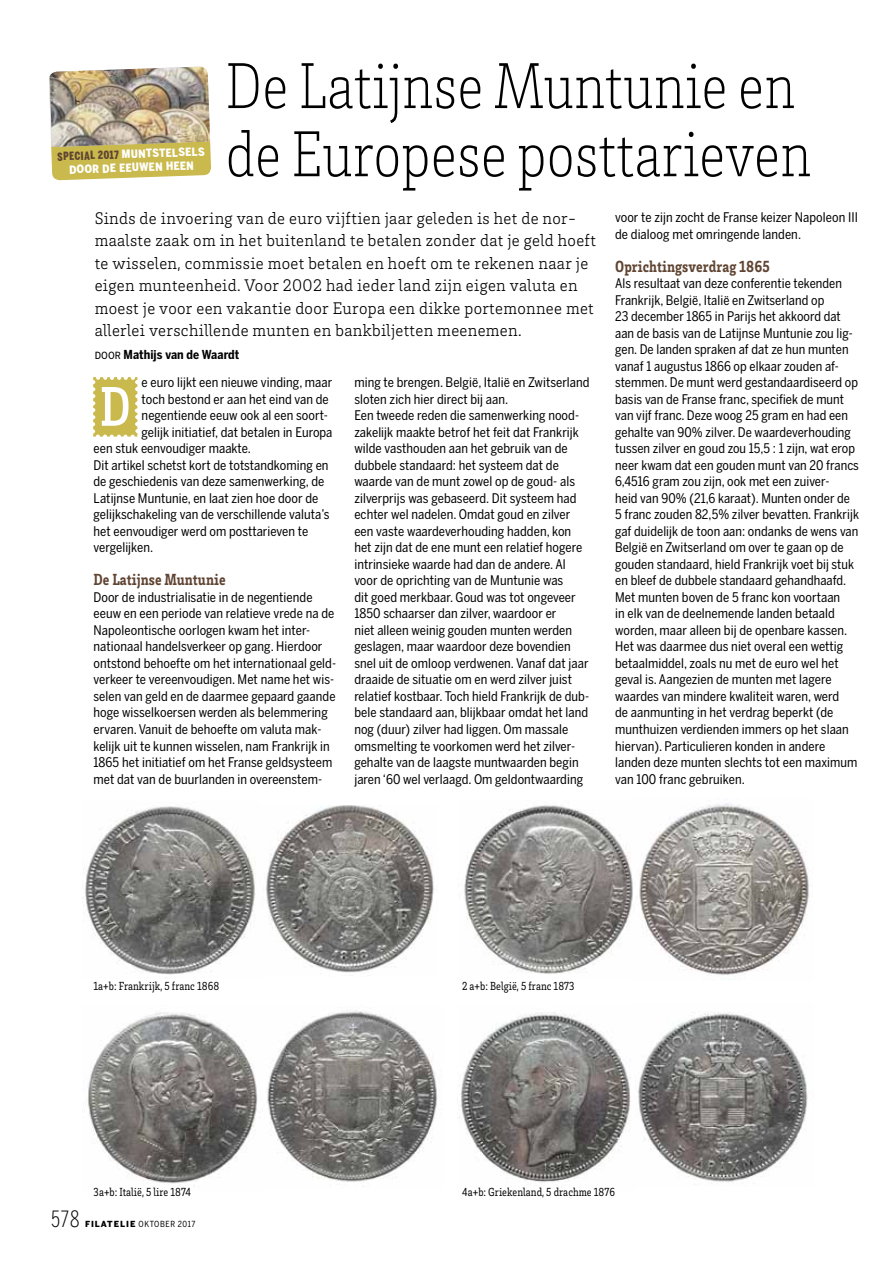
<style>
.page{position:relative;width:893px;height:1263px;background:#fff}
.page>*{position:absolute;margin:0;border:0;box-sizing:border-box;transform-origin:0 0}
.t1{font:200 condensed 66.3px/68.1px "Brix Slab";letter-spacing:-.005em;color:#000}
.t2{font:700 condensed 57.3px "Brix Slab";color:#fff;scale:.96 1}
.t3{font:300 22.2px "Benton Sans Comp";color:#000}
.t4{font:300 17.25px/22.5px "Brix Slab";letter-spacing:.02em;color:#000}
.t5{font:900 condensed 16.5px "Brix Slab";letter-spacing:.005em;color:#604432}
.t6{font:13.2px/16.5px "Benton Sans Cond";letter-spacing:.005em;color:#000}
.t7{font:700 12.3px "Benton Sans Cond";letter-spacing:.005em;color:#000}
.t8{font:condensed 12px "Brix Slab";letter-spacing:.005em;color:#000}
.t9{font:900 11.25px/13.5px "Benton Sans Cond";color:#fff;text-align:center}
.t10{font:8.4px "Benton Sans Cond";letter-spacing:.07em;color:#000}
.s1{font-family:"Benton Sans Comp";color:#604432}
.s2{font-family:"Benton Sans Cond Regular SC";font-weight:400}
.s3{font-family:"Benton Sans";font-weight:900}
</style>
<div class="page">
<img style="left:267px;top:1010px;width:170px;height:177px">
<img style="left:266px;top:805px;width:168px;height:168px">
<img style="left:638px;top:1012px;width:170px;height:172px">
<img style="left:639px;top:803px;width:170px;height:177px">
<img style="left:88px;top:1012px;width:175px;height:172px">
<img style="left:83px;top:806px;width:173px;height:169px">
<svg style="left:93px;top:377px;width:44px;height:60px;background:#cebe5b"></svg>
<svg style="left:49px;top:66px;width:162px;height:114px;background:#d1c265"></svg>
<img style="left:50px;top:67px;width:160px;height:80px">
<img style="left:458px;top:1012px;width:173px;height:171px">
<img style="left:464px;top:805px;width:169px;height:169px">
<p class="t9" style="left:57px;top:150px;width:149px;rotate:-2deg"><span class="s1">special 2017</span> Muntstelsels door de eeuwen heen</p>
<h1 class="t1" style="left:225px;top:49px;width:588px">De Latijnse Muntunie en de Europese posttarieven</h1>
<p class="t4" style="left:95px;top:206px;width:503px">Sinds de invoering van de euro vijftien jaar geleden is het de nor&shy;maalste zaak om in het buitenland te betalen zonder dat je geld hoeft te wisselen, commissie moet betalen en hoeft om te rekenen naar je eigen munteenheid. Voor 2002 had ieder land zijn eigen valuta en moest je voor een vakantie door Europa een dikke portemonnee met allerlei verschillende munten en bankbiljetten meenemen.</p>
<p class="t7" style="left:95px;top:347px;width:146px"><span class="s2">DOOR</span> Mathijs van de Waardt</p>
<p class="t6" style="left:354px;top:374px;width:237px">ming te brengen. België, Italië en Zwitserland sloten zich hier direct bij aan.<br>Een tweede reden die samenwerking nood&shy;zakelijk maakte betrof het feit dat Frankrijk wilde vasthouden aan het gebruik van de dubbele standaard: het systeem dat de waarde van de munt zowel op de goud- als zilverprijs was gebaseerd. Dit systeem had echter wel nadelen. Omdat goud en zilver een vaste waardeverhouding hadden, kon het zijn dat de ene munt een relatief hogere intrinsieke waarde had dan de andere. Al voor de oprichting van de Muntunie was<br>dit goed merkbaar. Goud was tot ongeveer 1850 schaarser dan zilver, waardoor er<br>niet alleen weinig gouden munten werden geslagen, maar waardoor deze bovendien snel uit de omloop verdwenen. Vanaf dat jaar draaide de situatie om en werd zilver juist relatief kostbaar. Toch hield Frankrijk de dub&shy;bele standaard aan, blijkbaar omdat het land nog (duur) zilver had liggen. Om massale omsmelting te voorkomen werd het zilver&shy;gehalte van de laagste muntwaarden begin jaren ‘60 wel verlaagd. Om geldontwaarding</p>
<p class="t6" style="left:142px;top:374px;width:192px">e euro lijkt een nieuwe vinding, maar</p>
<p class="t6" style="left:142px;top:390px;width:189px">toch bestond er aan het eind van de</p>
<p class="t6" style="left:142px;top:407px;width:188px">negentiende eeuw ook al een soort-</p>
<p class="t6" style="left:142px;top:423px;width:192px">gelijk initiatief, dat betalen in Europa</p>
<p class="t6" style="left:94px;top:440px;width:159px">een stuk eenvoudiger maakte.</p>
<p class="t6" style="left:94px;top:456px;width:237px">Dit artikel schetst kort de totstandkoming en</p>
<p class="t6" style="left:94px;top:473px;width:232px">de geschiedenis van deze samenwerking, de</p>
<p class="t6" style="left:94px;top:489px;width:226px">Latijnse Muntunie, en laat zien hoe door de</p>
<p class="t6" style="left:94px;top:506px;width:238px">gelijkschakeling van de verschillende valuta’s</p>
<p class="t6" style="left:94px;top:522px;width:216px">het eenvoudiger werd om posttarieven te</p>
<p class="t6" style="left:94px;top:539px;width:61px">vergelijken.</p>
<p class="t5" style="left:94px;top:569px;width:134px">De Latijnse Muntunie</p>
<p class="t6" style="left:94px;top:588px;width:244px">Door de industrialisatie in de negentiende eeuw en een periode van relatieve vrede na de Napoleontische oorlogen kwam het inter&shy;nationaal handelsverkeer op gang. Hierdoor ontstond behoefte om het internationaal geld&shy;verkeer te vereenvoudigen. Met name het wis&shy;selen van geld en de daarmee gepaard gaande hoge wisselkoersen werden als belemmering ervaren. Vanuit de behoefte om valuta mak&shy;kelijk uit te kunnen wisselen, nam Frankrijk in 1865 het initiatief om het Franse geldsysteem met dat van de buurlanden in overeenstem-</p>
<h2 class="t2" style="left:100px;top:369px;width:34px">D</h2>
<p class="t6" style="left:615px;top:209px;width:244px">voor te zijn zocht de Franse keizer Napoleon III de dialoog met omringende landen.</p>
<p class="t5" style="left:615px;top:256px;width:156px">Oprichtingsverdrag 1865</p>
<p class="t6" style="left:615px;top:275px;width:245px">Als resultaat van deze conferentie tekenden Frankrijk, België, Italië en Zwitserland op<br>23 december 1865 in Parijs het akkoord dat aan de basis van de Latijnse Muntunie zou lig&shy;gen. De landen spraken af dat ze hun munten vanaf 1 augustus 1866 op elkaar zouden af&shy;stemmen. De munt werd gestandaardiseerd op basis van de Franse franc, specifiek de munt van vijf franc. Deze woog 25 gram en had een gehalte van 90% zilver. De waardeverhouding tussen zilver en goud zou 15,5 : 1 zijn, wat erop neer kwam dat een gouden munt van 20 francs 6,4516 gram zou zijn, ook met een zuiver-<br>heid van 90% (21,6 karaat). Munten onder de 5 franc zouden 82,5% zilver bevatten. Frankrijk gaf duidelijk de toon aan: ondanks de wens van België en Zwitserland om over te gaan op de gouden standaard, hield Frankrijk voet bij stuk en bleef de dubbele standaard gehandhaafd.<br>Met munten boven de 5 franc kon voortaan<br>in elk van de deelnemende landen betaald worden, maar alleen bij de openbare kassen.<br>Het was daarmee dus niet overal een wettig betaalmiddel, zoals nu met de euro wel het geval is. Aangezien de munten met lagere waardes van mindere kwaliteit waren, werd<br>de aanmunting in het verdrag beperkt (de munthuizen verdienden immers op het slaan hiervan). Particulieren konden in andere landen deze munten slechts tot een maximum van 100 franc gebruiken.</p>
<p class="t8" style="left:94px;top:978px;width:127px">1a+b: Frankrijk, 5 franc 1868</p>
<p class="t8" style="left:462px;top:978px;width:114px">2 a+b: België, 5 franc 1873</p>
<p class="t8" style="left:94px;top:1184px;width:99px">3a+b: Italië, 5 lire 1874</p>
<h3 class="t3" style="left:51px;top:1206px;width:30px">578</h3>
<p class="t10" style="left:85px;top:1218px;width:112px"><span class="s3">FILATELIE</span> oktober 2017</p>
<p class="t8" style="left:462px;top:1184px;width:154px">4a+b: Griekenland, 5 drachme 1876</p>
</div>
